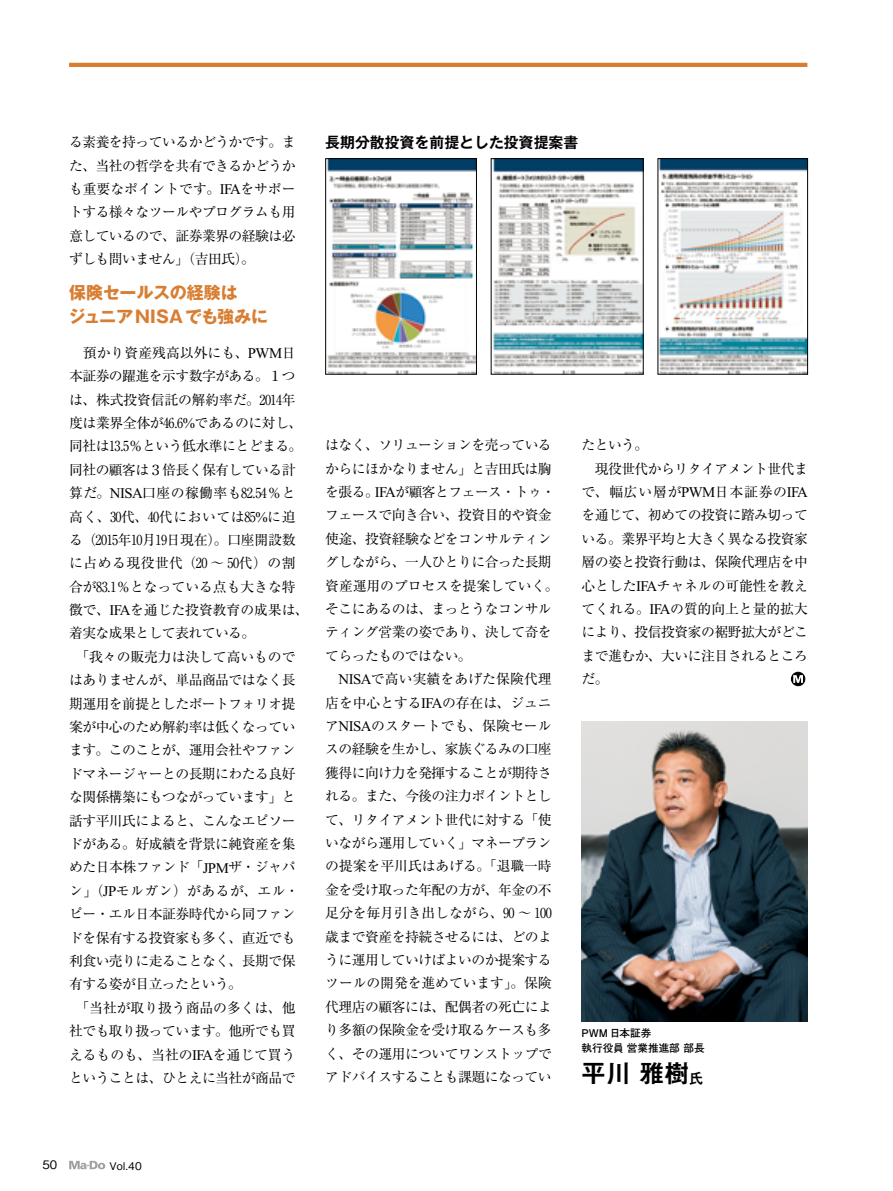
<style>
.page{position:relative;width:893px;height:1191px;background:#fff}
.page>*{position:absolute;margin:0;border:0;box-sizing:border-box;transform-origin:0 0}
.t1{font:25.5px "Midashi Go Pro MB31";color:#000}
.t2{font:700 16.95px/23.4px "Gothic MB101 Pro";color:#d87e32}
.t3{font:700 14.85px "Gothic MB101 Pro De";color:#000}
.t4{font:13.8px/23.4px "Ryumin Pro";letter-spacing:-.04em;color:#000;text-align:justify}
.t5{font:13.8px "Ryumin Pro";letter-spacing:-.005em;color:#000}
.t6{font:13.8px "Ryumin Pro";letter-spacing:.03em;color:#000}
.t7{font:13.8px "Ryumin Pro";letter-spacing:.04em;color:#000}
.t8{font:13.8px "Ryumin Pro";letter-spacing:-.01em;color:#000}
.t9{font:13.8px "Ryumin Pro";letter-spacing:.035em;color:#000}
.t10{font:13.8px "Ryumin Pro";color:#000}
.t11{font:500 11.7px "Gothic BBB Pro";color:#000}
.t12{font:700 10.65px/14.9px "Futo Go B101 Pro";color:#000}
.t13{font:500 10.65px "Gothic BBB Pro";color:#000}
.s1{font-family:"Times New Roman";font-size:14.85px}
.s2{font-family:"Hira Min Pro W3"}
.s3{font-size:14.85px}
</style>
<div class="page">
<svg style="left:69px;top:1160px;width:36px;height:9px"></svg>
<img style="left:581px;top:722px;width:226px;height:299px">
<div style="left:791px;top:672px;width:14px;height:13px;background:#000;border-radius:50%"></div>
<div style="left:791px;top:672px;width:14px;height:14px;border:1px solid #000;border-radius:50%"></div>
<svg style="left:793px;top:675px;width:10px;height:8px"></svg>
<img style="left:327px;top:160px;width:148px;height:212px">
<div style="left:325px;top:158px;width:152px;height:216px;border:1px solid #000"></div>
<img style="left:493px;top:160px;width:148px;height:212px">
<img style="left:660px;top:160px;width:146px;height:212px">
<div style="left:658px;top:158px;width:150px;height:216px;border:1px solid #000"></div>
<hr style="left:69px;top:63px;width:738px;height:4px;background:#d87e32">
<p class="t4" style="left:69px;top:129px;width:228px">る素養を持っているかどうかです。また、当社の哲学を共有できるかどうかも重要なポイントです。<span class="s1">IFA</span>をサポートする様々なツールやプログラムも用意しているので、証券業界の経験は必ずしも問いません<span class="s2">」</span>（吉田氏）。</p>
<p class="t2" style="left:69px;top:279px;width:201px">保険セールスの経験は<br>ジュニアNISAでも強みに</p>
<p class="t10" style="left:69px;top:342px;width:228px">　預かり資産残高以外にも、<span class="s1">PWM</span>日</p>
<p class="t4" style="left:69px;top:363px;width:228px">本証券の躍進を示す数字がある。１つ</p>
<p class="t8" style="left:69px;top:388px;width:228px">は、株式投資信託の解約率だ。2014年</p>
<p class="t4" style="left:69px;top:410px;width:235px">度は業界全体が46<span class="s1">.</span>6<span class="s1">%</span>であるのに対し、</p>
<p class="t4" style="left:69px;top:433px;width:235px">同社は13<span class="s1">.</span>5％という低水準にとどまる。</p>
<p class="t4" style="left:69px;top:457px;width:228px">同社の顧客は３倍長く保有している計</p>
<p class="t6" style="left:69px;top:482px;width:228px">算だ。<span class="s1">NISA</span>口座の稼働率も82<span class="s1">.</span>54％と</p>
<p class="t7" style="left:69px;top:505px;width:228px">高く、30代、40代においては85<span class="s1">%</span>に迫</p>
<p class="t4" style="left:69px;top:527px;width:228px">る（2015年10月19日現在）。口座開設数</p>
<p class="t9" style="left:69px;top:552px;width:228px">に占める現役世代（20 ～ 50代）の割</p>
<p class="t5" style="left:69px;top:575px;width:228px">合が83<span class="s1">.</span>1％となっている点も大きな特</p>
<p class="t5" style="left:69px;top:599px;width:241px">徴で、<span class="s1">IFA</span>を通じた投資教育の成果は、</p>
<p class="t4" style="left:69px;top:620px;width:188px">着実な成果として表れている。</p>
<p class="t5" style="left:75px;top:646px;width:222px"><span class="s2">「</span>我々の販売力は決して高いもので</p>
<p class="t4" style="left:69px;top:667px;width:228px">はありませんが、単品商品ではなく長</p>
<p class="t4" style="left:69px;top:691px;width:228px">期運用を前提としたポートフォリオ提</p>
<p class="t4" style="left:69px;top:714px;width:228px">案が中心のため解約率は低くなってい</p>
<p class="t4" style="left:69px;top:737px;width:228px">ます。このことが、運用会社やファン</p>
<p class="t4" style="left:69px;top:761px;width:228px">ドマネージャーとの長期にわたる良好</p>
<p class="t4" style="left:69px;top:784px;width:228px">な関係構築にもつながっています<span class="s2">」</span>と</p>
<p class="t4" style="left:69px;top:808px;width:228px">話す平川氏によると、こんなエピソー</p>
<p class="t4" style="left:69px;top:831px;width:228px">ドがある。好成績を背景に純資産を集</p>
<p class="t4" style="left:69px;top:854px;width:228px">めた日本株ファンド<span class="s2">「</span><span class="s1">JPM</span>ザ・ジャパ</p>
<p class="t6" style="left:69px;top:879px;width:231px">ン<span class="s2">」</span>（<span class="s1">JP</span>モルガン）があるが、エル・</p>
<p class="t4" style="left:69px;top:901px;width:228px">ピー・エル日本証券時代から同ファン</p>
<p class="t4" style="left:69px;top:924px;width:228px">ドを保有する投資家も多く、直近でも</p>
<p class="t4" style="left:69px;top:948px;width:228px">利食い売りに走ることなく、長期で保</p>
<p class="t4" style="left:69px;top:971px;width:175px">有する姿が目立ったという。</p>
<p class="t5" style="left:75px;top:996px;width:222px"><span class="s2">「</span>当社が取り扱う商品の多くは、他</p>
<p class="t4" style="left:69px;top:1018px;width:228px">社でも取り扱っています。他所でも買</p>
<p class="t5" style="left:69px;top:1043px;width:228px">えるものも、当社の<span class="s1">IFA</span>を通じて買う</p>
<p class="t4" style="left:69px;top:1065px;width:228px">ということは、ひとえに当社が商品で</p>
<p class="t3" style="left:325px;top:130px;width:254px">長期分散投資を前提とした投資提案書</p>
<p class="t4" style="left:325px;top:432px;width:235px;text-align:left">はなく、ソリューションを売っているからにほかなりません<span class="s2">」</span>と吉田氏は胸を張る。<span class="s1">IFA</span>が顧客とフェース・トゥ・フェースで向き合い、投資目的や資金使途、投資経験などをコンサルティングしながら、一人ひとりに合った長期資産運用のプロセスを提案していく。そこにあるのは、まっとうなコンサルティング営業の姿であり、決して奇をてらったものではない。</p>
<p class="t4" style="left:325px;top:666px;width:228px;text-indent:13px"><span class="s1">NISA</span>で高い実績をあげた保険代理店を中心とする<span class="s1">IFA</span>の存在は、ジュニア<span class="s1">NISA</span>のスタートでも、保険セールスの経験を生かし、家族ぐるみの口座獲得に向け力を発揮することが期待される。また、今後の注力ポイントとして、リタイアメント世代に対する<span class="s2">「</span>使いながら運用していく<span class="s2">」</span>マネープランの提案を平川氏はあげる。<span class="s2">「</span>退職一時金を受け取った年配の方が、年金の不足分を毎月引き出しながら、90 ～ 100歳まで資産を持続させるには、どのように運用していけばよいのか提案するツールの開発を進めています<span class="s2">」</span>。保険代理店の顧客には、配偶者の死亡により多額の保険金を受け取るケースも多く、その運用についてワンストップでアドバイスすることも課題になってい</p>
<p class="t4" style="left:581px;top:432px;width:228px;text-align:left">たという。<br>　現役世代からリタイアメント世代まで、幅広い層が<span class="s1">PWM</span>日本証券の<span class="s1">IFA</span>を通じて、初めての投資に踏み切っている。業界平均と大きく異なる投資家層の姿と投資行動は、保険代理店を中心とした<span class="s1">IFA</span>チャネルの可能性を教えてくれる。<span class="s1">IFA</span>の質的向上と量的拡大により、投信投資家の裾野拡大がどこまで進むか、大いに注目されるところだ。</p>
<p class="t12" style="left:581px;top:1024px;width:125px">PWM 日本証券<br>執行役員 営業推進部 部長</p>
<h1 class="t1" style="left:581px;top:1053px;width:124px">平川 雅樹<span class="s3">氏</span></h1>
<p class="t11" style="left:43px;top:1155px;width:16px">50</p>
<p class="t13" style="left:110px;top:1157px;width:34px">Vol.40</p>
</div>
